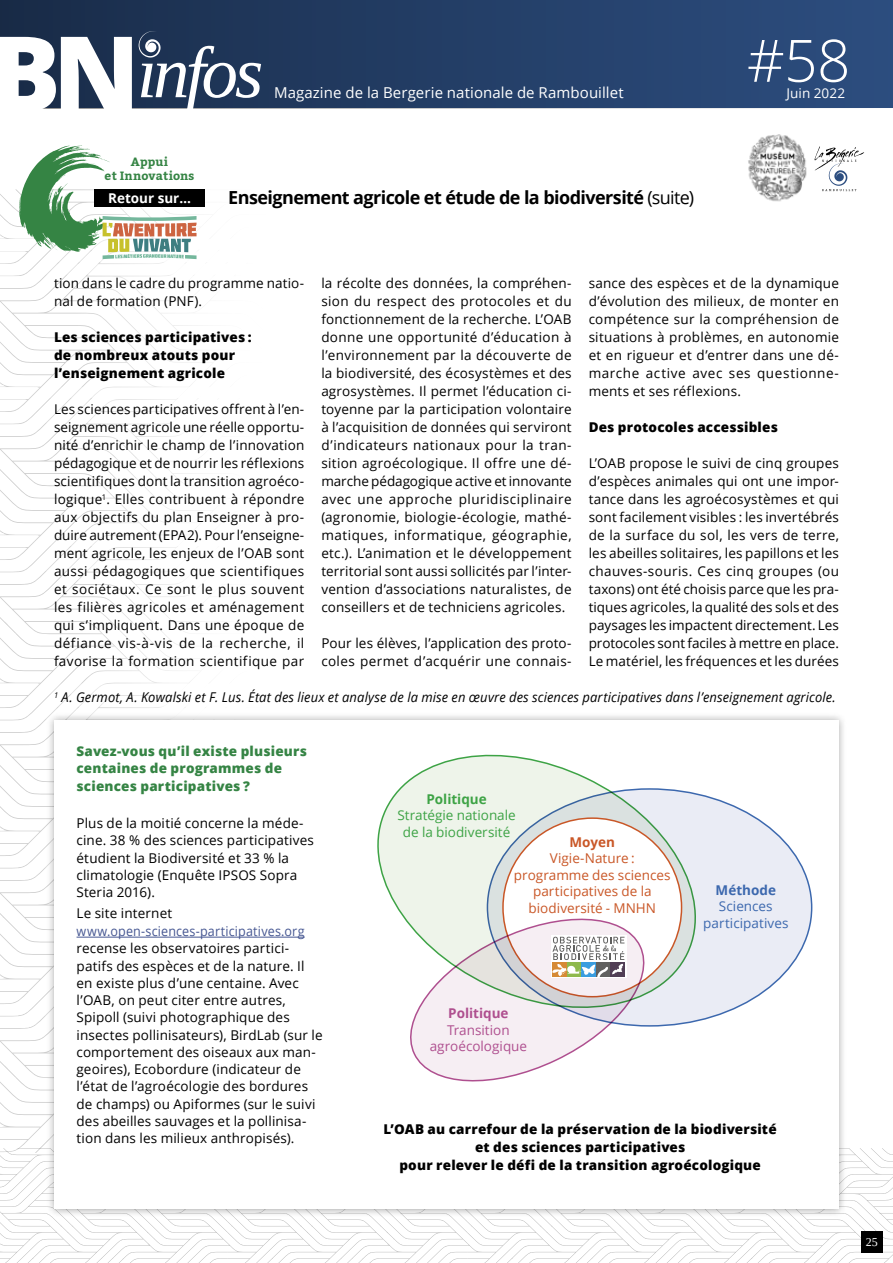
<style>
.page{position:relative;width:893px;height:1263px;background:#fff}
.page>*{position:absolute;margin:0;border:0;box-sizing:border-box;transform-origin:0 0}
.t1{font:800 104.55px "Open Sans";color:#fff}
.t2{font:300 58.5px "Open Sans";color:#fff}
.t3{font:700 18px "Open Sans";letter-spacing:-.03em;color:#000}
.t4{font:15px "Open Sans";letter-spacing:.005em;color:#fff}
.t5{font:13.5px/18px "Open Sans";letter-spacing:.01em;color:#000}
.t6{font:800 13.5px/18px "Open Sans";letter-spacing:.015em;color:#000}
.t7{font:italic 13.5px "Open Sans";letter-spacing:.01em;color:#000;scale:.96 1}
.t8{font:800 13.5px/17.2px "Open Sans";letter-spacing:.015em;color:#358444}
.t9{font:13.5px/16.5px "Open Sans";color:#c95727;text-align:center}
.t10{font:13.5px "Open Sans";letter-spacing:.015em;color:#465792;scale:.93 1}
.t11{font:13.5px/16.5px "Open Sans";color:#3da345;text-align:center}
.t12{font:13.5px/16.5px "Open Sans";color:#af4f8f;text-align:center}
.t13{font:13.5px/16.5px "Open Sans";letter-spacing:.005em;color:#3c68ae;text-align:center}
.t14{font:700 13.5px "Open Sans";color:#fff}
.t15{font:700 13.5px "Open Sans";color:#3da345}
.t16{font:700 13.5px "Open Sans";color:#af4f8f}
.t17{font:13.5px "Open Sans";color:#fff}
.t18{font:700 13.5px "Open Sans";color:#3c68ae}
.t19{font:700 13.5px "Open Sans";letter-spacing:-.005em;color:#c95727}
.t20{font:700 12px/14.4px "Kadwa";letter-spacing:.01em;color:#358444;text-align:center}
.t21{font:12px "Tinos";color:#fff}
.s1{font-weight:400}
</style>
<div class="page">
<div style="left:0;top:0;width:893px;height:108px;background:linear-gradient(to right,#192c49,#2d4e80)"></div>
<svg style="left:139px;top:31px;width:122px;height:78px"></svg>
<svg style="left:0;top:189px;width:205px;height:444px"></svg>
<svg style="left:0;top:604px;width:16px;height:29px"></svg>
<svg style="left:0;top:633px;width:191px;height:415px"></svg>
<svg style="left:0;top:1048px;width:893px;height:215px"></svg>
<div style="left:94px;top:189px;width:111px;height:17px;background:#000"></div>
<img style="left:748px;top:134px;width:67px;height:68px">
<svg style="left:815px;top:147px;width:49px;height:44px"></svg>
<div style="left:46px;top:712px;width:801px;height:505px;background:#000;opacity:.35"></div>
<div style="left:54px;top:720px;width:785px;height:489px;background:#fff"></div>
<div style="left:487px;top:789px;width:325px;height:237px;background:#eaecf5;border-radius:50%"></div>
<svg style="left:377px;top:754px;width:338px;height:270px"></svg>
<div style="left:503px;top:818px;width:178px;height:179px;background:#fff;border-radius:50%"></div>
<svg style="left:399px;top:910px;width:257px;height:172px"></svg>
<hr style="left:77px;top:937px;width:228px;height:1px;background:#465792">
<svg style="left:551px;top:936px;width:75px;height:42px"></svg>
<div style="left:611px;top:963px;width:14px;height:14px;background:#513e55"></div>
<svg style="left:552px;top:937px;width:72px;height:40px"></svg>
<svg style="left:19px;top:145px;width:178px;height:114px"></svg>
<h1 class="t1" style="left:-10px;top:-6px;width:151px">BN</h1>
<p class="t4" style="left:274px;top:82px;width:351px">Magazine de la Bergerie nationale de Rambouillet</p>
<p class="t20" style="left:105px;top:154px;width:91px">Appui<br>et Innovations</p>
<p class="t14" style="left:108px;top:189px;width:84px">Retour sur…</p>
<h3 class="t3" style="left:228px;top:185px;width:467px">Enseignement agricole et étude de la biodiversité <span class="s1">(suite)</span></h3>
<h2 class="t2" style="left:747px;top:20px;width:105px">#58</h2>
<p class="t17" style="left:786px;top:84px;width:60px">Juin 2022</p>
<p class="t5" style="left:54px;top:274px;width:252px">tion dans le cadre du programme natio&shy;nal de formation (PNF).</p>
<p class="t6" style="left:54px;top:327px;width:199px">Les sciences participatives : de nombreux atouts pour l’enseignement agricole</p>
<p class="t5" style="left:54px;top:400px;width:252px;text-align:justify">Les sciences participatives offrent à l’en&shy;seignement agricole une réelle opportu&shy;nité d’enrichir le champ de l’innovation pédagogique et de nourrir les réflexions scientifiques dont la transition agroéco&shy;logique<sup>1</sup>. Elles contribuent à répondre aux objectifs du plan Enseigner à pro&shy;duire autrement (EPA2). Pour l’enseigne&shy;ment agricole, les enjeux de l’OAB sont aussi pédagogiques que scientifiques et sociétaux. Ce sont le plus souvent les filières agricoles et aménagement qui s’impliquent. Dans une époque de défiance vis-à-vis de la recherche, il favorise la formation scientifique par</p>
<p class="t5" style="left:321px;top:274px;width:252px;text-align:justify">la récolte des données, la compréhen&shy;sion du respect des protocoles et du fonctionnement de la recherche. L’OAB donne une opportunité d’éducation à l’environnement par la découverte de la biodiversité, des écosystèmes et des agrosystèmes. Il permet l’éducation ci&shy;toyenne par la participation volontaire à l’acquisition de données qui serviront d’indicateurs nationaux pour la tran&shy;sition agroécologique. Il offre une dé&shy;marche pédagogique active et innovante avec une approche pluridisciplinaire (agronomie, biologie-écologie, mathé&shy;matiques, informatique, géographie, etc.). L’animation et le développement territorial sont aussi sollicités par l’inter&shy;vention d’associations naturalistes, de conseillers et de techniciens agricoles.</p>
<p class="t5" style="left:321px;top:634px;width:252px">Pour les élèves, l’application des proto&shy;coles permet d’acquérir une connais-</p>
<p class="t5" style="left:589px;top:274px;width:252px;text-align:justify">sance des espèces et de la dynamique d’évolution des milieux, de monter en compétence sur la compréhension de situations à problèmes, en autonomie et en rigueur et d’entrer dans une dé&shy;marche active avec ses questionne&shy;ments et ses réflexions.</p>
<p class="t6" style="left:589px;top:417px;width:191px">Des protocoles accessibles</p>
<p class="t5" style="left:589px;top:454px;width:252px;text-align:justify">L’OAB propose le suivi de cinq groupes d’espèces animales qui ont une impor&shy;tance dans les agroécosystèmes et qui sont facilement visibles : les invertébrés de la surface du sol, les vers de terre, les abeilles solitaires, les papillons et les chauves-souris. Ces cinq groupes (ou taxons) ont été choisis parce que les pra&shy;tiques agricoles, la qualité des sols et des paysages les impactent directement. Les protocoles sont faciles à mettre en place.<br>Le matériel, les fréquences et les durées</p>
<p class="t7" style="left:54px;top:688px;width:816px"><sup>1</sup> A. Germot, A. Kowalski et F. Lus. État des lieux et analyse de la mise en œuvre des sciences participatives dans l’enseignement agricole.</p>
<p class="t8" style="left:77px;top:742px;width:232px">Savez-vous qu’il existe plusieurs centaines de programmes de sciences participatives ?</p>
<p class="t5" style="left:77px;top:814px;width:239px;line-height:17.2px">Plus de la moitié concerne la méde&shy;cine. 38 % des sciences participatives étudient la Biodiversité et 33 % la climatologie (Enquête IPSOS Sopra<br>Steria 2016).</p>
<p class="t5" style="left:77px;top:904px;width:97px">Le site internet</p>
<p class="t10" style="left:77px;top:922px;width:247px">www.open-sciences-participatives.org</p>
<p class="t5" style="left:77px;top:939px;width:248px;line-height:17.2px">recense les observatoires partici&shy;patifs des espèces et de la nature. Il en existe plus d’une centaine. Avec l’OAB, on peut citer entre autres, Spipoll (suivi photographique des insectes pollinisateurs), BirdLab (sur le comportement des oiseaux aux man&shy;geoires), Ecobordure (indicateur de l’état de l’agroécologie des bordures de champs) ou Apiformes (sur le suivi des abeilles sauvages et la pollinisa&shy;tion dans les milieux anthropisés).</p>
<p class="t15" style="left:426px;top:789px;width:62px">Politique</p>
<p class="t11" style="left:397px;top:806px;width:120px">Stratégie nationale de la biodiversité</p>
<p class="t19" style="left:569px;top:832px;width:47px">Moyen</p>
<p class="t9" style="left:514px;top:850px;width:158px">Vigie-Nature : programme des sciences participatives de la biodiversité - MNHN</p>
<p class="t16" style="left:448px;top:1004px;width:62px">Politique</p>
<p class="t12" style="left:430px;top:1021px;width:99px">Transition agroécologique</p>
<p class="t18" style="left:715px;top:880px;width:62px">Méthode</p>
<p class="t13" style="left:703px;top:897px;width:87px">Sciences participatives</p>
<p class="t6" style="left:384px;top:1119px;width:395px;text-align:center">L’OAB au carrefour de la préservation de la biodiversité et des sciences participatives<br>pour relever le défi de la transition agroécologique</p>
<p class="t21" style="left:866px;top:1234px;width:14px">25</p>
</div>
